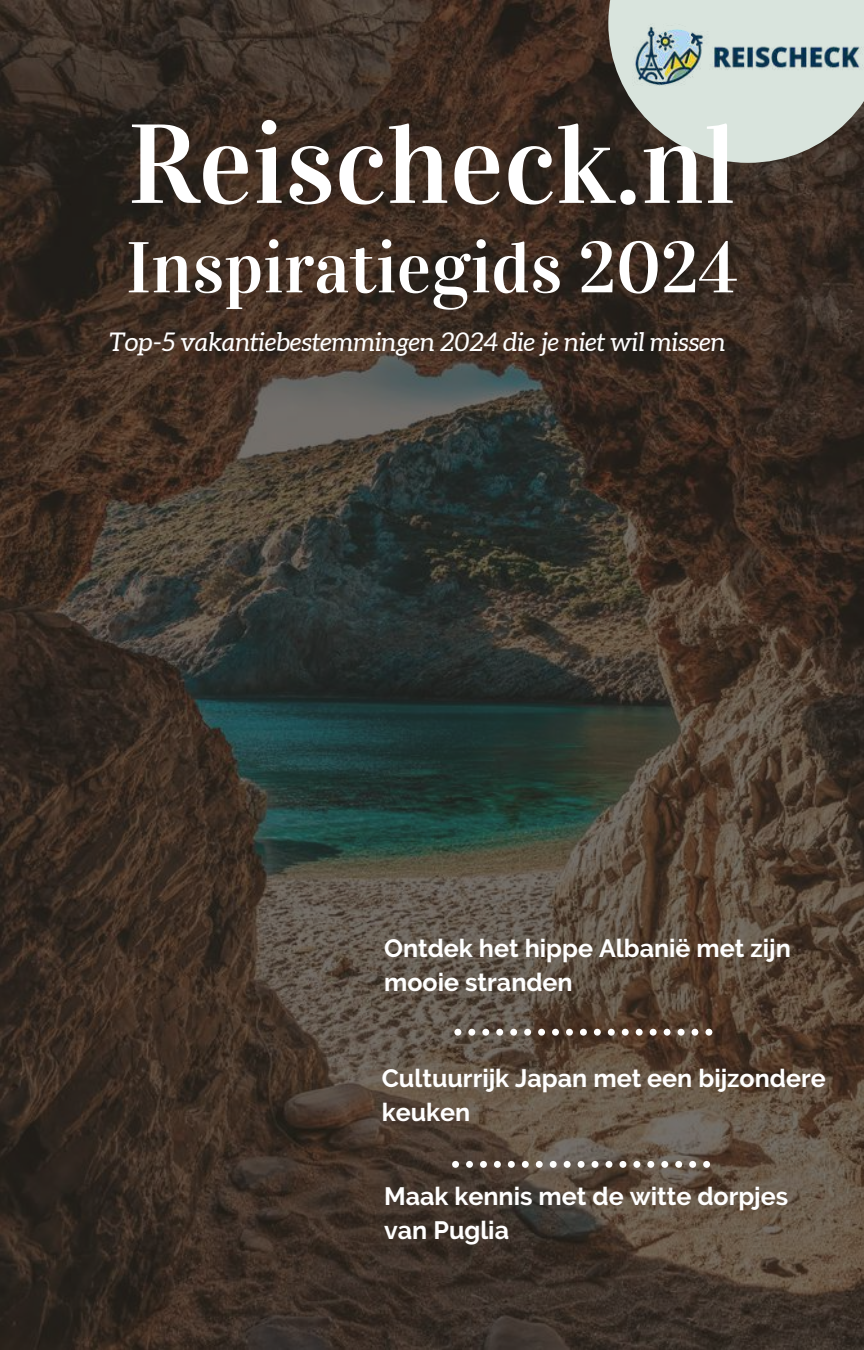
<style>
.page{position:relative;width:864px;height:1350px;background:#fff}
.page>*{position:absolute;margin:0;border:0;box-sizing:border-box;transform-origin:0 0}
.t1{font:112.5px "Vidaloka";color:#fff}
.t2{font:72px "Vidaloka";color:#fff}
.t3{font:italic 25.65px "Aleo";color:#fff}
.t4{font:700 24.97px/33.8px "Raleway";color:#fff}
</style>
<div class="page">
<img style="left:0;top:0;width:864px;height:1350px">
<div style="left:524px;top:1029px;width:7px;height:7px;background:#fff;border-radius:50%"></div>
<div style="left:538px;top:1029px;width:7px;height:7px;background:#fff;border-radius:50%"></div>
<div style="left:510px;top:1029px;width:7px;height:7px;background:#fff;border-radius:50%"></div>
<div style="left:566px;top:1029px;width:7px;height:7px;background:#fff;border-radius:50%"></div>
<svg style="left:454px;top:1029px;width:7px;height:7px"></svg>
<div style="left:580px;top:1029px;width:7px;height:7px;background:#fff;border-radius:50%"></div>
<div style="left:468px;top:1029px;width:7px;height:7px;background:#fff;border-radius:50%"></div>
<div style="left:482px;top:1029px;width:7px;height:7px;background:#fff;border-radius:50%"></div>
<div style="left:496px;top:1029px;width:7px;height:7px;background:#fff;border-radius:50%"></div>
<div style="left:552px;top:1029px;width:7px;height:7px;background:#fff;border-radius:50%"></div>
<div style="left:664px;top:1029px;width:7px;height:7px;background:#fff;border-radius:50%"></div>
<div style="left:678px;top:1029px;width:7px;height:7px;background:#fff;border-radius:50%"></div>
<div style="left:692px;top:1029px;width:6px;height:7px;background:#fff;border-radius:50%"></div>
<div style="left:705px;top:1029px;width:7px;height:7px;background:#fff;border-radius:50%"></div>
<div style="left:650px;top:1029px;width:7px;height:7px;background:#fff;border-radius:50%"></div>
<div style="left:608px;top:1029px;width:7px;height:7px;background:#fff;border-radius:50%"></div>
<div style="left:622px;top:1029px;width:7px;height:7px;background:#fff;border-radius:50%"></div>
<div style="left:594px;top:1029px;width:7px;height:7px;background:#fff;border-radius:50%"></div>
<div style="left:636px;top:1029px;width:7px;height:7px;background:#fff;border-radius:50%"></div>
<div style="left:522px;top:1161px;width:7px;height:7px;background:#fff;border-radius:50%"></div>
<div style="left:536px;top:1161px;width:7px;height:7px;background:#fff;border-radius:50%"></div>
<div style="left:508px;top:1161px;width:7px;height:7px;background:#fff;border-radius:50%"></div>
<div style="left:564px;top:1161px;width:7px;height:7px;background:#fff;border-radius:50%"></div>
<svg style="left:452px;top:1161px;width:7px;height:7px"></svg>
<div style="left:578px;top:1161px;width:7px;height:7px;background:#fff;border-radius:50%"></div>
<div style="left:466px;top:1161px;width:7px;height:7px;background:#fff;border-radius:50%"></div>
<div style="left:480px;top:1161px;width:7px;height:7px;background:#fff;border-radius:50%"></div>
<div style="left:494px;top:1161px;width:7px;height:7px;background:#fff;border-radius:50%"></div>
<div style="left:550px;top:1161px;width:7px;height:7px;background:#fff;border-radius:50%"></div>
<div style="left:661px;top:1161px;width:7px;height:7px;background:#fff;border-radius:50%"></div>
<div style="left:675px;top:1161px;width:7px;height:7px;background:#fff;border-radius:50%"></div>
<div style="left:689px;top:1161px;width:7px;height:7px;background:#fff;border-radius:50%"></div>
<div style="left:703px;top:1161px;width:7px;height:7px;background:#fff;border-radius:50%"></div>
<div style="left:647px;top:1161px;width:7px;height:7px;background:#fff;border-radius:50%"></div>
<div style="left:606px;top:1161px;width:6px;height:7px;background:#fff;border-radius:50%"></div>
<div style="left:619px;top:1161px;width:7px;height:7px;background:#fff;border-radius:50%"></div>
<div style="left:592px;top:1161px;width:6px;height:7px;background:#fff;border-radius:50%"></div>
<div style="left:633px;top:1161px;width:7px;height:7px;background:#fff;border-radius:50%"></div>
<svg style="left:608px;top:0;width:256px;height:163px;background:#b1b7b0"></svg>
<img style="left:632px;top:23px;width:231px;height:64px">
<h1 class="t1" style="left:128px;top:97px;width:610px">Reischeck.nl</h1>
<h2 class="t2" style="left:126px;top:225px;width:613px">Inspiratiegids 2024</h2>
<p class="t3" style="left:110px;top:327px;width:617px">Top-5 vakantiebestemmingen 2024 die je niet wil missen</p>
<p class="t4" style="left:384px;top:931px;width:408px">Ontdek het hippe Albanië met zijn mooie stranden</p>
<p class="t4" style="left:382px;top:1061px;width:445px">Cultuurrijk Japan met een bijzondere keuken</p>
<p class="t4" style="left:384px;top:1179px;width:406px">Maak kennis met de witte dorpjes van Puglia</p>
</div>
